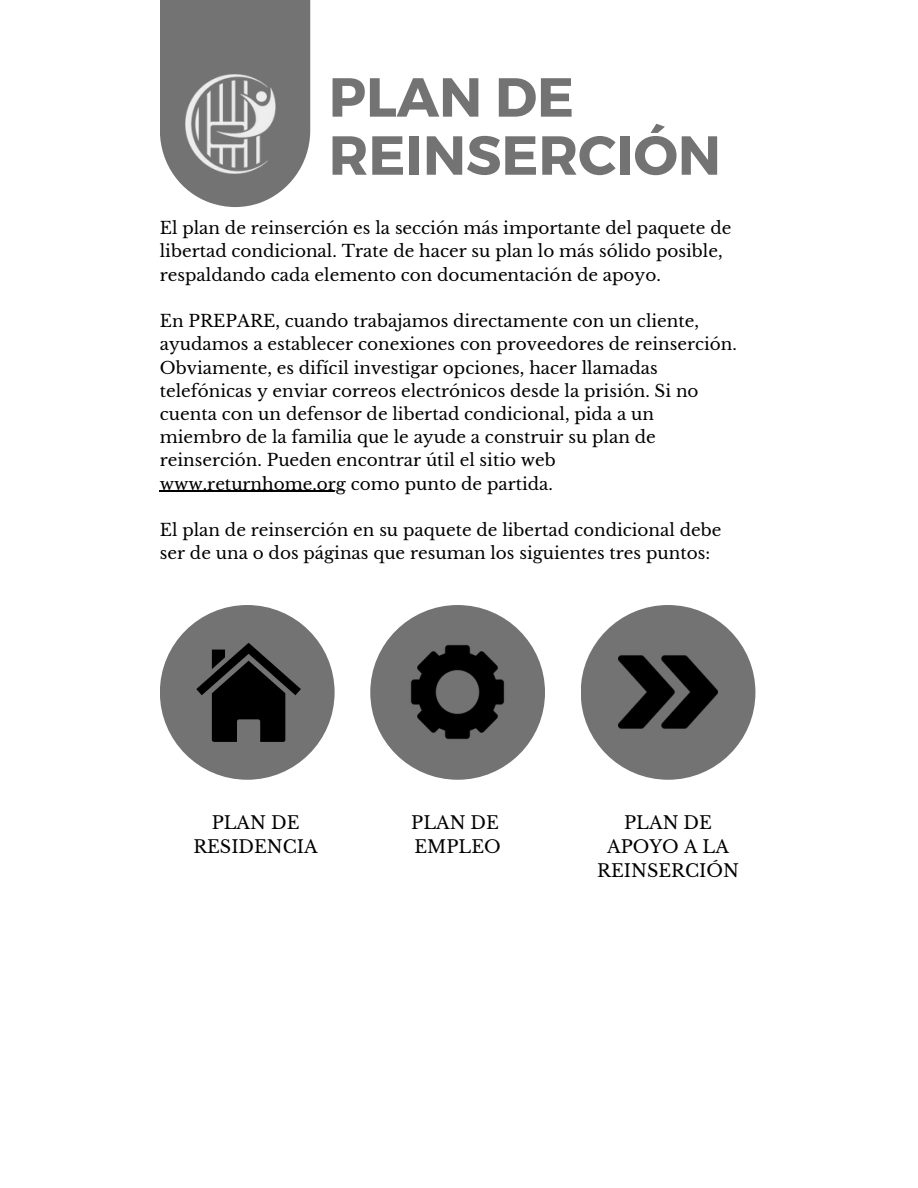
<style>
.page{position:relative;width:918px;height:1188px;background:#fff}
.page>*{position:absolute;margin:0;border:0;box-sizing:border-box;transform-origin:0 0}
.t1{font:700 54.9px/58.1px "Montserrat";color:#737373}
.t2{font:17.55px/24.3px "Libre Baskerville";color:#000;text-align:center}
.t3{font:16.8px/23.2px "Libre Baskerville";color:#000}
</style>
<div class="page">
<svg style="left:160px;top:0;width:150px;height:207px;background:#838383"></svg>
<img style="left:186px;top:74px;width:99px;height:99px">
<div style="left:160px;top:605px;width:175px;height:175px;background:#737373;border-radius:50%"></div>
<svg style="left:196px;top:643px;width:105px;height:99px"></svg>
<hr style="left:160px;top:491px;width:186px;height:1px;background:#000">
<div style="left:370px;top:605px;width:175px;height:175px;background:#737373;border-radius:50%"></div>
<img style="left:411px;top:645px;width:93px;height:94px">
<div style="left:581px;top:605px;width:174px;height:175px;background:#737373;border-radius:50%"></div>
<img style="left:619px;top:655px;width:98px;height:74px">
<p class="t1" style="left:329px;top:65px;width:394px">PLAN DE<br>REINSERCIÓN</p>
<p class="t3" style="left:160px;top:217px;width:573px">El plan de reinserción es la sección más importante del paquete de libertad condicional. Trate de hacer su plan lo más sólido posible, respaldando cada elemento con documentación de apoyo.</p>
<p class="t3" style="left:160px;top:310px;width:578px">En PREPARE, cuando trabajamos directamente con un cliente, ayudamos a establecer conexiones con proveedores de reinserción.<br>Obviamente, es difícil investigar opciones, hacer llamadas telefónicas y enviar correos electrónicos desde la prisión. Si no cuenta con un defensor de libertad condicional, pida a un miembro de la familia que le ayude a construir su plan de reinserción. Pueden encontrar útil el sitio web www.returnhome.org como punto de partida.</p>
<p class="t3" style="left:160px;top:519px;width:563px">El plan de reinserción en su paquete de libertad condicional debe ser de una o dos páginas que resuman los siguientes tres puntos:</p>
<p class="t2" style="left:193px;top:810px;width:126px">PLAN DE<br>RESIDENCIA</p>
<p class="t2" style="left:411px;top:810px;width:89px">PLAN DE</p>
<p class="t2" style="left:415px;top:835px;width:88px">EMPLEO</p>
<p class="t2" style="left:597px;top:810px;width:143px">PLAN DE<br>APOYO A LA<br>REINSERCIÓN</p>
</div>
